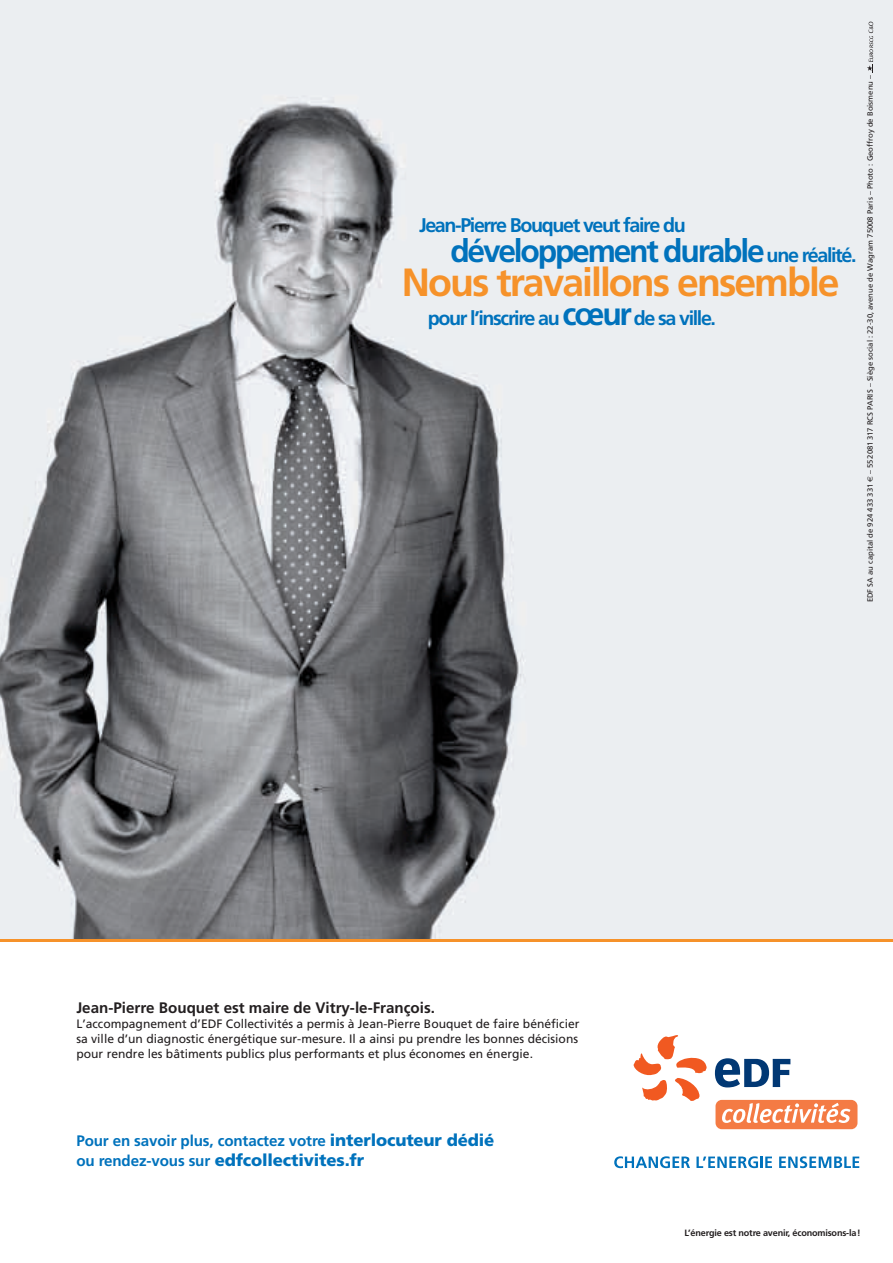
<style>
.page{position:relative;width:893px;height:1263px;background:#fff}
.page>*{position:absolute;margin:0;border:0;box-sizing:border-box;transform-origin:0 0}
.t1{font:39.3px "Frutiger LT Com Bold+XZWQDC";letter-spacing:-.05em;color:#f6922a}
.t2{font:31.95px "Frutiger LT Com Bold+XZWQDC";letter-spacing:-.07em;color:#0072bc}
.t3{font:19.8px "Frutiger LT Com Bold+XZWQDC";letter-spacing:-.07em;color:#0072bc}
.t4{font:16.8px "Frutiger LT Com Black+LWCGHO";letter-spacing:-.01em;color:#0072bc}
.t5{font:15.15px "Frutiger LT Com Bold+XZWQDC";letter-spacing:-.01em;color:#0072bc}
.t6{font:15.15px "Frutiger LT Com Bold+XZWQDC";color:#231f20}
.t7{font:12.15px/15.3px "Frutiger LT Com Roman+RSPGEQ";color:#231f20;text-align:justify}
.t8{font:9.15px "Frutiger LT Com Bold+XZWQDC";letter-spacing:-.02em;color:#231f20}
.t9{font:7.65px "Frutiger LT Com Roman+RSPGEQ";color:#231f20}
.s1{font-size:31.95px}
.s2{font-size:19.8px}
.s3{font-family:"Euro Sans Regular+DYBZPS"}
.s4{font-family:"Frutiger LT Com Black+LWCGHO";font-size:16.8px}
.s5{font-family:"Frutiger LT Com Bold+XZWQDC";font-size:15.15px}
</style>
<div class="page">
<img style="left:0;top:0;width:893px;height:939px">
<svg style="left:715px;top:1058px;width:75px;height:29px"></svg>
<svg style="left:634px;top:1035px;width:73px;height:66px"></svg>
<div style="left:715px;top:1100px;width:142px;height:29px;background:#f47b44;border-radius:6px"></div>
<svg style="left:722px;top:1103px;width:128px;height:20px"></svg>
<svg style="left:614px;top:1156px;width:76px;height:12px"></svg>
<svg style="left:696px;top:1156px;width:76px;height:12px"></svg>
<svg style="left:779px;top:1156px;width:80px;height:12px"></svg>
<svg style="left:867px;top:22px;width:7px;height:51px"></svg>
<hr style="left:0;top:939px;width:893px;height:3px;background:#f6922a">
<h3 class="t3" style="left:419px;top:216px;width:268px">Jean-Pierre Bouquet veut faire du</h3>
<h1 class="t1" style="left:402px;top:266px;width:439px">Nous travaillons ensemble</h1>
<h3 class="t3" style="left:428px;top:310px;width:290px">pour l’inscrire au <span class="s1">cœur</span> de sa ville.</h3>
<h2 class="t2" style="left:450px;top:238px;width:408px">développement durable <span class="s2">une réalité.</span></h2>
<p class="t9" style="left:867px;top:602px;width:529px;rotate:-90deg">EDF SA au capital de 924 433 331 <span class="s3">€</span> – 552081317 RCS PARIS – Siège social : 22-30, avenue de Wagram 75008 Paris – Photo : Geoffroy de Boismenu –</p>
<p class="t6" style="left:76px;top:1001px;width:360px">Jean-Pierre Bouquet est maire de Vitry-le-François.</p>
<p class="t7" style="left:76px;top:1017px;width:505px">L’accompagnement d’EDF Collectivités a permis à Jean-Pierre Bouquet de faire bénéficier sa ville d’un diagnostic énergétique sur-mesure. Il a ainsi pu prendre les bonnes décisions pour rendre les bâtiments publics plus performants et plus économes en énergie.</p>
<p class="t5" style="left:76px;top:1134px;width:419px">Pour en savoir plus, contactez votre <span class="s4">interlocuteur dédié</span></p>
<h3 class="t4" style="left:76px;top:1150px;width:289px"><span class="s5">ou rendez-vous sur</span> edfcollectivites.fr</h3>
<p class="t8" style="left:685px;top:1228px;width:178px">L’énergie est notre avenir, économisons-la !</p>
</div>
